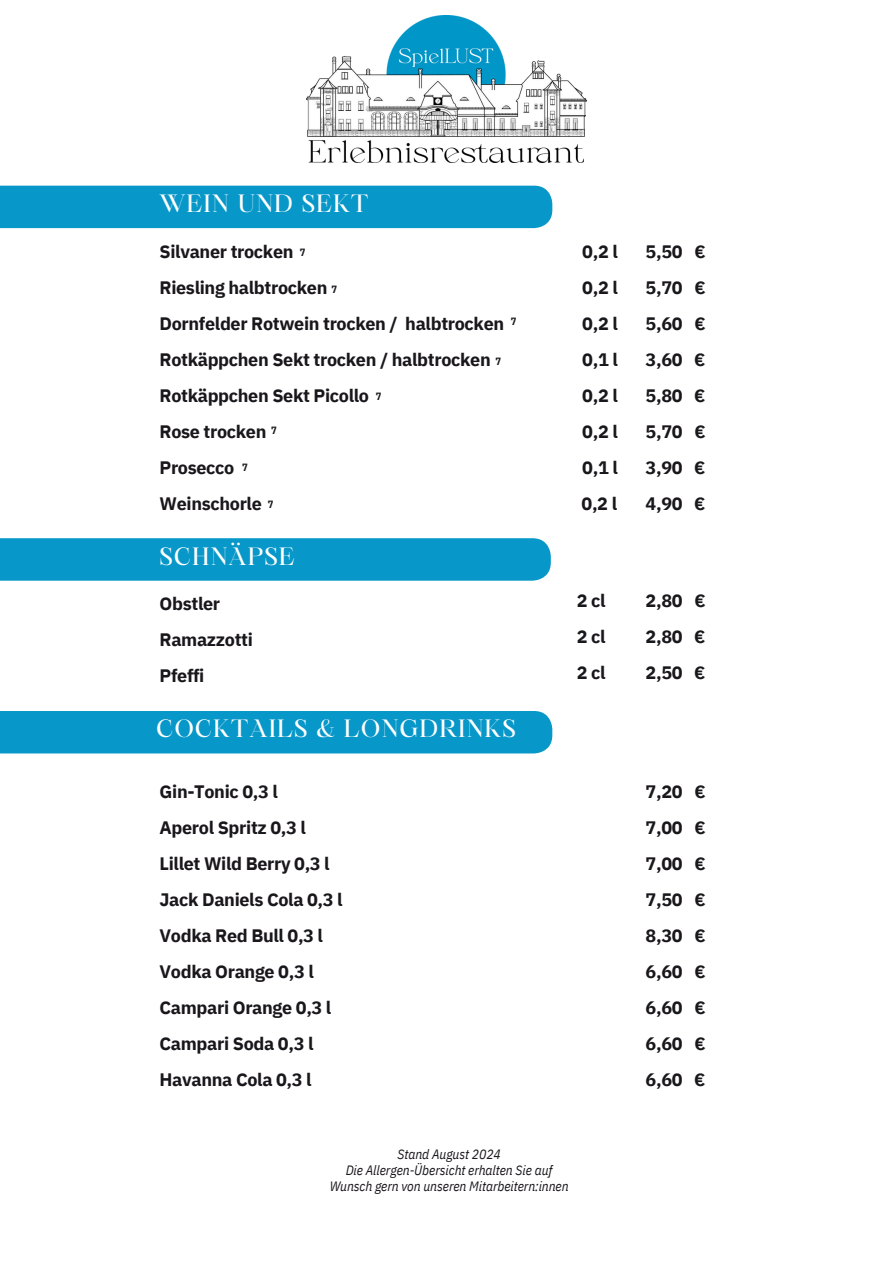
<style>
.page{position:relative;width:894px;height:1264px;background:#fff}
.page>*{position:absolute;margin:0;border:0;box-sizing:border-box;transform-origin:0 0}
.t1{font:24px "Maharlika";letter-spacing:.04em;color:#fff}
.t2{font:700 18px/36px "IBM Plex Sans";letter-spacing:-.02em;color:#1a171c;text-align:justify}
.t3{font:italic 13.5px/15.8px "IBM Plex Sans Cond";letter-spacing:-.005em;color:#1a171c;text-align:center}
.t4{font:700 10.5px "IBM Plex Sans Cond";color:#1a171c}
</style>
<div class="page">
<div style="left:0;top:186px;width:552px;height:42px;background:#0798c9"></div>
<div style="left:116px;top:187px;width:354px;height:39px;background:#0798c9"></div>
<div style="left:0;top:538px;width:550px;height:42px;background:#0798c9"></div>
<img style="left:306px;top:15px;width:280px;height:148px">
<div style="left:116px;top:540px;width:354px;height:39px;background:#0798c9"></div>
<div style="left:0;top:711px;width:552px;height:42px;background:#0798c9"></div>
<div style="left:151px;top:712px;width:338px;height:37px;background:#0798c9"></div>
<h2 class="t1" style="left:159px;top:193px;width:210px">WEIN UND SEKT</h2>
<p class="t2" style="left:159px;top:233px;width:346px;text-align:left">Silvaner trocken<br>Riesling halbtrocken<br>Dornfelder Rotwein trocken / halbtrocken<br>Rotkäppchen Sekt trocken / halbtrocken<br>Rotkäppchen Sekt Picollo<br>Rose trocken<br>Prosecco<br>Weinschorle</p>
<p class="t4" style="left:300px;top:245px;width:7px">7</p>
<p class="t4" style="left:331px;top:282px;width:7px">7</p>
<h2 class="t4" style="left:495px;top:354px;width:7px">7</h2>
<h1 class="t4" style="left:375px;top:389px;width:7px">7</h1>
<h2 class="t4" style="left:271px;top:423px;width:7px">7</h2>
<h2 class="t4" style="left:242px;top:460px;width:7px">7</h2>
<p class="t4" style="left:268px;top:497px;width:7px">7</p>
<h1 class="t4" style="left:510px;top:315px;width:7px">7</h1>
<p class="t1" style="left:159px;top:546px;width:137px">SCHNÄPSE</p>
<p class="t2" style="left:159px;top:585px;width:95px;text-align:left">Obstler<br>Ramazzotti<br>Pfeffi</p>
<h2 class="t1" style="left:156px;top:718px;width:361px">COCKTAILS &amp; LONGDRINKS</h2>
<h1 class="t2" style="left:159px;top:773px;width:184px;text-align:left">Gin-Tonic 0,3 l<br>Aperol Spritz 0,3 l<br>Lillet Wild Berry 0,3 l<br>Jack Daniels Cola 0,3 l<br>Vodka Red Bull 0,3 l<br>Vodka Orange 0,3 l<br>Campari Orange 0,3 l<br>Campari Soda 0,3 l<br>Havanna Cola 0,3 l</h1>
<h2 class="t2" style="left:581px;top:233px;width:38px">0,2 l 0,2 l 0,2 l 0,1 l 0,2 l 0,2 l 0,1 l 0,2 l</h2>
<p class="t2" style="left:576px;top:582px;width:30px">2cl 2cl 2cl</p>
<p class="t3" style="left:397px;top:1146px;width:105px">Stand August 2024</p>
<p class="t3" style="left:329px;top:1162px;width:240px">Die Allergen-Übersicht erhalten Sie auf<br>Wunsch gern von unseren Mitarbeitern:innen</p>
<p class="t2" style="left:645px;top:233px;width:62px">5,50 € 5,70 € 5,60 € 3,60 € 5,80 € 5,70 € 3,90 € 4,90 €</p>
<p class="t2" style="left:645px;top:582px;width:62px">2,80 € 2,80 € 2,50 €</p>
<p class="t2" style="left:645px;top:773px;width:62px">7,20 € 7,00 € 7,00 € 7,50 € 8,30 € 6,60 € 6,60 € 6,60 € 6,60 €</p>
</div>
